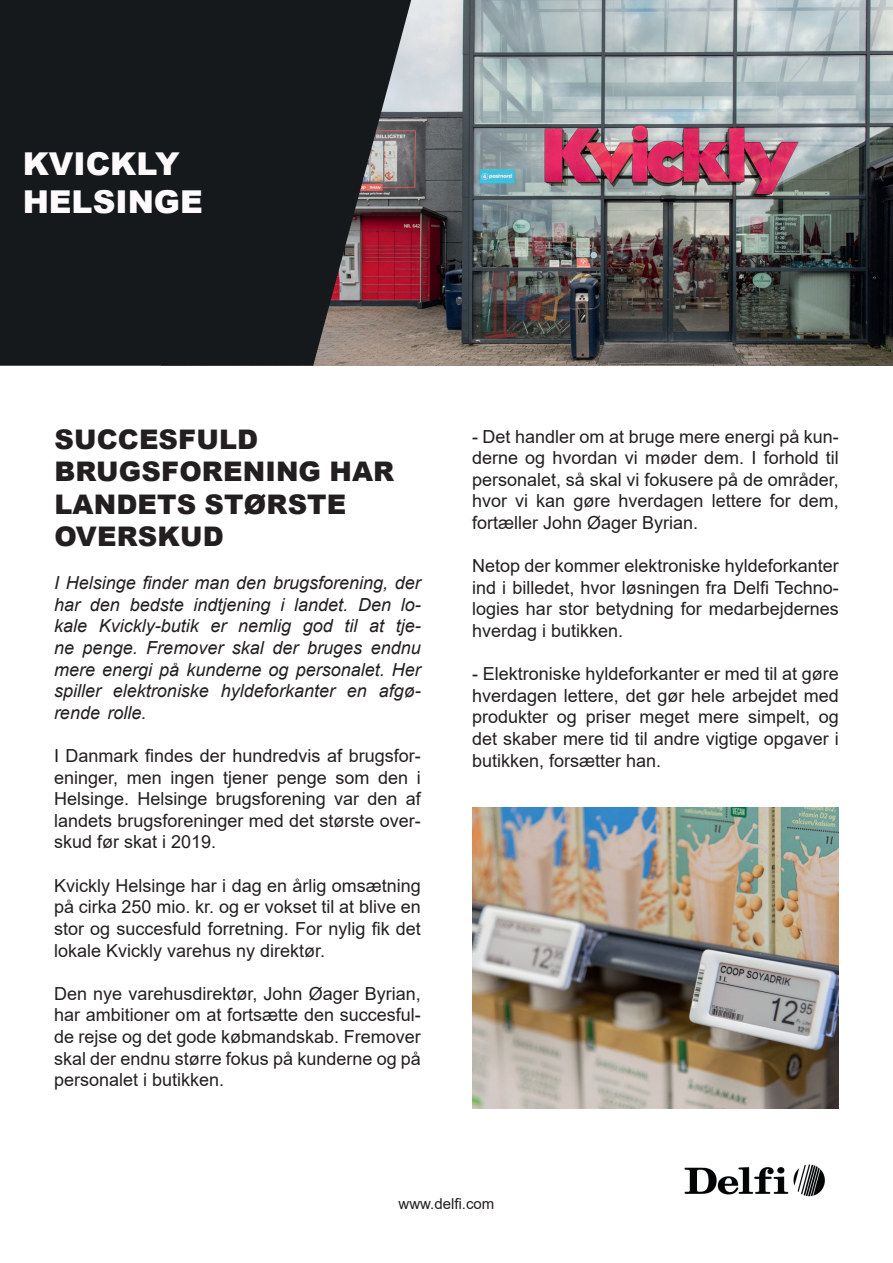
<style>
.page{position:relative;width:893px;height:1263px;background:#fff}
.page>*{position:absolute;margin:0;border:0;box-sizing:border-box;transform-origin:0 0}
.t1{font:900 31.5px/37.8px "Arial";color:#fefafc}
.t2{font:900 27px/32.4px "Arial";letter-spacing:.005em;color:#231f20}
.t3{font:18px/21.6px "Arial";color:#231f20;text-align:justify}
.t4{font:italic 18px/21.6px "Arial";color:#231f20;text-align:justify}
.t5{font:15px "Arial";color:#231f20}
</style>
<div class="page">
<img style="left:684px;top:1164px;width:141px;height:33px">
<img style="left:411px;top:0;width:482px;height:366px">
<svg style="left:0;top:0;width:411px;height:366px;background:#242326"></svg>
<img style="left:472px;top:808px;width:367px;height:300px">
<h1 class="t1" style="left:23px;top:145px;width:182px">KVICKLY<br>HELSINGE</h1>
<h2 class="t2" style="left:54px;top:423px;width:341px">SUCCESFULD<br>BRUGSFORENING HAR<br>LANDETS STØRSTE<br>OVERSKUD</h2>
<p class="t4" style="left:54px;top:572px;width:368px">I Helsinge finder man den brugsforening, der har den bedste indtjening i landet. Den lo&shy;kale Kvickly-butik er nemlig god til at tje&shy;ne penge. Fremover skal der bruges endnu mere energi på kunderne og personalet. Her spiller elektroniske hyldeforkanter en afgø&shy;rende rolle.</p>
<p class="t3" style="left:54px;top:745px;width:368px">I Danmark findes der hundredvis af brugsfor&shy;eninger, men ingen tjener penge som den i Helsinge. Helsinge brugsforening var den af landets brugsforeninger med det største over&shy;skud før skat i 2019.</p>
<p class="t3" style="left:54px;top:874px;width:368px">Kvickly Helsinge har i dag en årlig omsætning på cirka 250 mio. kr. og er vokset til at blive en stor og succesfuld forretning. For nylig fik det lokale Kvickly varehus ny direktør.</p>
<p class="t3" style="left:54px;top:982px;width:368px">Den nye varehusdirektør, John Øager Byrian, har ambitioner om at fortsætte den succesful&shy;de rejse og det gode købmandskab. Fremover skal der endnu større fokus på kunderne og på personalet i butikken.</p>
<p class="t3" style="left:472px;top:425px;width:368px">- Det handler om at bruge mere energi på kun&shy;derne og hvordan vi møder dem. I forhold til personalet, så skal vi fokusere på de områder, hvor vi kan gøre hverdagen lettere for dem, fortæller John Øager Byrian.</p>
<p class="t3" style="left:472px;top:555px;width:368px">Netop der kommer elektroniske hyldeforkanter ind i billedet, hvor løsningen fra Delfi Techno&shy;logies har stor betydning for medarbejdernes hverdag i butikken.</p>
<p class="t3" style="left:472px;top:663px;width:368px">- Elektroniske hyldeforkanter er med til at gøre hverdagen lettere, det gør hele arbejdet med produkter og priser meget mere simpelt, og det skaber mere tid til andre vigtige opgaver i butikken, forsætter han.</p>
<p class="t5" style="left:399px;top:1193px;width:97px">www.delfi.com</p>
</div>
